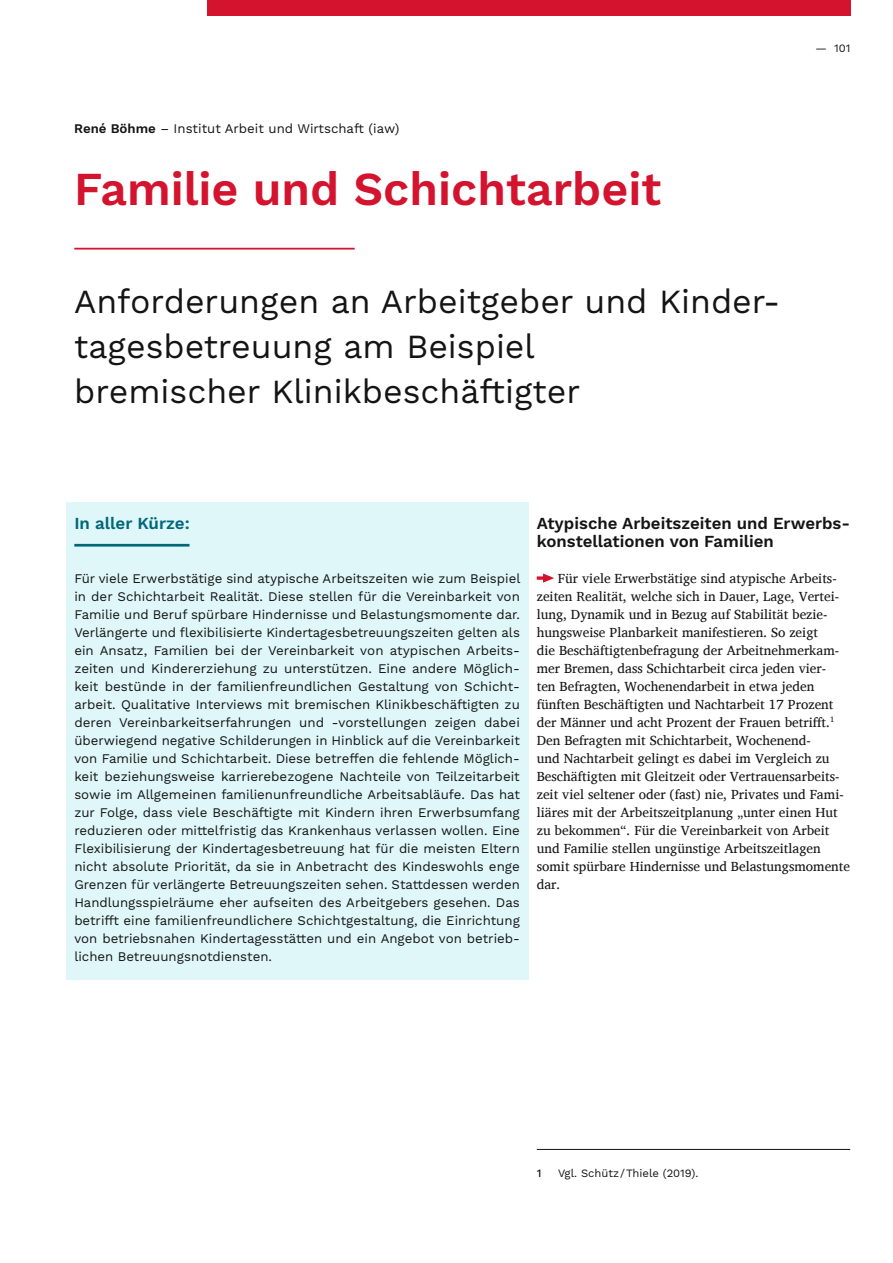
<style>
.page{position:relative;width:893px;height:1263px;background:#fff}
.page>*{position:absolute;margin:0;border:0;box-sizing:border-box;transform-origin:0 0}
.Headlines_Brosch_Wor{font:600 47.25px "Work Sans";color:#d4142e}
.Subheadline_Work_San{font:33.75px/45px "Work Sans";color:#141414}
.Fließtext_Charis_9pt{font:600 16.8px/18px "Work Sans";color:#141414}
.Introtext_Work_Sans{font:600 16.8px "Work Sans";color:#006779}
.Fließtext_Charis_9pt-2{font:13.5px/18px "Charis SIL";color:#141414}
.Introtext_Work_Sans-2{font:13.2px/18px "Work Sans";color:#141414;text-align:justify}
.Headline_Autorenname{font:13.2px "Work Sans";color:#141414}
.Fußnote_Work_Sans_Re{font:11.25px "Work Sans";color:#141414}
.Fußnote_Work_Sans_Re-2{font:500 11.25px "Work Sans";color:#141414}
.s1{font-weight:600}
</style>
<div class="page">
<div style="left:66px;top:502px;width:462px;height:477px;background:#dff7f9"></div>
<div style="left:207px;top:0;width:643px;height:16px;background:#d4142e"></div>
<hr style="left:74px;top:248px;width:281px;height:2px;background:#d4142e">
<hr style="left:74px;top:544px;width:115px;height:3px;background:#006779">
<svg style="left:537px;top:573px;width:17px;height:10px"></svg>
<hr style="left:537px;top:1149px;width:313px;height:1px;background:#141414">
<p class="Headline_Autorenname" style="left:74px;top:120px;width:327px"><span class="s1">René Böhme</span> – Institut Arbeit und Wirtschaft (iaw)</p>
<p class="Headlines_Brosch_Wor" style="left:74px;top:161px;width:588px">Familie und Schichtarbeit</p>
<p class="Subheadline_Work_San" style="left:74px;top:280px;width:702px">Anforderungen an Arbeitgeber und Kinder&shy;tagesbetreuung am Beispiel<br>bremischer Klinikbeschäftigter</p>
<p class="Fußnote_Work_Sans_Re" style="left:815px;top:41px;width:37px">— 101</p>
<p class="Introtext_Work_Sans" style="left:74px;top:513px;width:117px">In aller Kürze:</p>
<p class="Introtext_Work_Sans-2" style="left:74px;top:570px;width:447px">Für viele Erwerbstätige sind atypische Arbeitszeiten wie zum Beispiel in der Schichtarbeit Realität. Diese stellen für die Vereinbarkeit von Familie und Beruf spürbare Hindernisse und Belastungsmomente dar.<br>Verlängerte und flexibilisierte Kindertagesbetreuungszeiten gelten als ein Ansatz, Familien bei der Vereinbarkeit von atypischen Arbeits&shy;zeiten und Kindererziehung zu unterstützen. Eine andere Möglich&shy;keit bestünde in der familienfreundlichen Gestaltung von Schicht&shy;arbeit. Qualitative Interviews mit bremischen Klinikbeschäftigten zu deren Vereinbarkeitserfahrungen und -vorstellungen zeigen dabei überwiegend negative Schilderungen in Hinblick auf die Vereinbarkeit von Familie und Schichtarbeit. Diese betreffen die fehlende Möglich&shy;keit beziehungsweise karrierebezogene Nachteile von Teilzeitarbeit sowie im Allgemeinen familienunfreundliche Arbeitsabläufe. Das hat zur Folge, dass viele Beschäftigte mit Kindern ihren Erwerbsumfang reduzieren oder mittelfristig das Krankenhaus verlassen wollen. Eine Flexibilisierung der Kindertagesbetreuung hat für die meisten Eltern nicht absolute Priorität, da sie in Anbetracht des Kindeswohls enge Grenzen für verlängerte Betreuungszeiten sehen. Stattdessen werden Handlungsspielräume eher aufseiten des Arbeitgebers gesehen. Das betrifft eine familienfreundlichere Schichtgestaltung, die Einrichtung von betriebsnahen Kindertagesstätten und ein Angebot von betrieb&shy;lichen Betreuungsnotdiensten.</p>
<p class="Fließtext_Charis_9pt" style="left:537px;top:515px;width:315px">Atypische Arbeitszeiten und Erwerbs&shy;konstellationen von Familien</p>
<p class="Fließtext_Charis_9pt-2" style="left:537px;top:569px;width:315px;text-indent:21px">Für viele Erwerbstätige sind atypische Arbeits&shy;zeiten Realität, welche sich in Dauer, Lage, Vertei&shy;lung, Dynamik und in Bezug auf Stabilität bezie&shy;hungsweise Planbarkeit manifestieren. So zeigt<br>die Beschäftigtenbefragung der Arbeitnehmerkam&shy;mer Bremen, dass Schichtarbeit circa jeden vier-<br>ten Befragten, Wochenendarbeit in etwa jeden fünften Beschäftigten und Nachtarbeit 17 Prozent der Männer und acht Prozent der Frauen betrifft.<sup>1<br></sup>Den Befragten mit Schichtarbeit, Wochenend-<br>und Nachtarbeit gelingt es dabei im Vergleich zu Beschäftigten mit Gleitzeit oder Vertrauensarbeits&shy;zeit viel seltener oder (fast) nie, Privates und Fami&shy;liäres mit der Arbeitszeitplanung „unter einen Hut zu bekommen“. Für die Vereinbarkeit von Arbeit und Familie stellen ungünstige Arbeitszeitlagen somit spürbare Hindernisse und Belastungsmomente dar.</p>
<p class="Fußnote_Work_Sans_Re-2" style="left:537px;top:1166px;width:6px">1</p>
<p class="Fußnote_Work_Sans_Re" style="left:558px;top:1166px;width:142px">Vgl. Schütz/Thiele (2019).</p>
</div>
